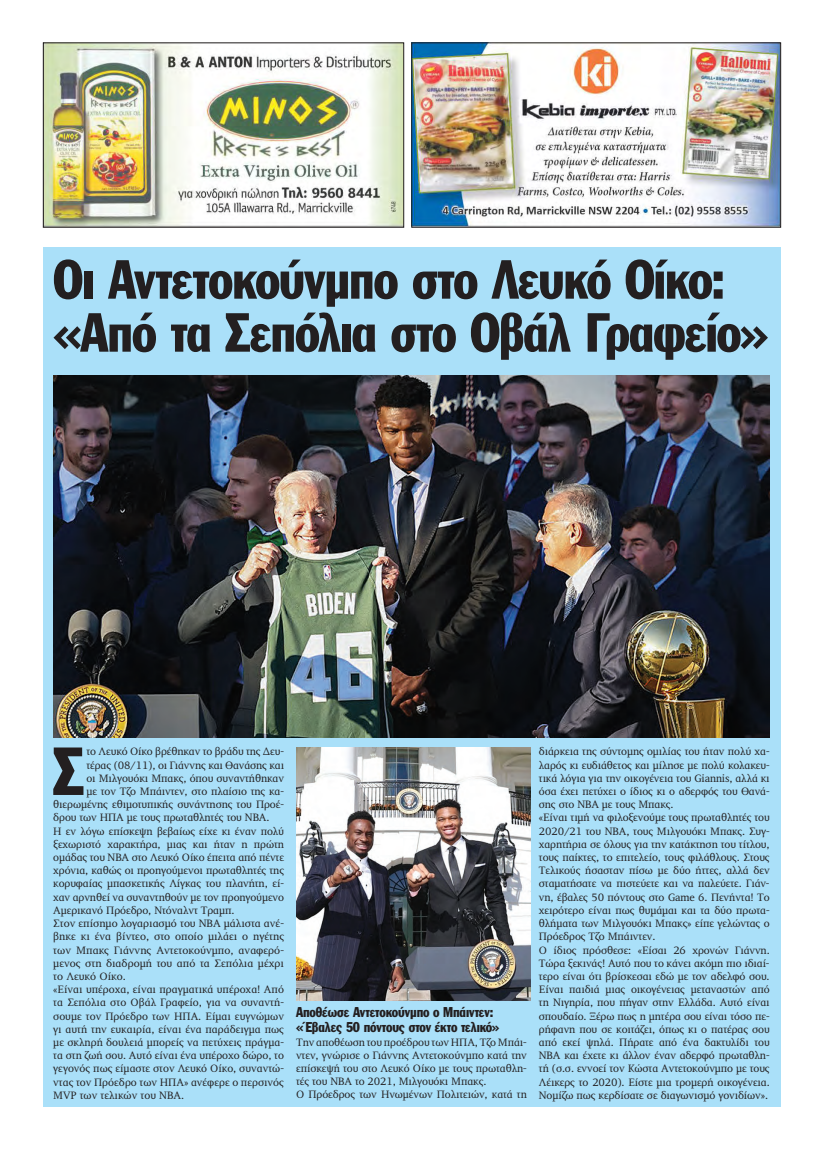
<style>
.page{position:relative;width:823px;height:1149px;background:#fff}
.page>*{position:absolute;margin:0;border:0;box-sizing:border-box;transform-origin:0 0}
.t1{font:66.6px "Franklin Gothic Greek Cond";color:#231f20}
.t2{font:54px/53px "Franklin Gothic Greek Cond";letter-spacing:-.02em;color:#231f20}
.t3{font:14px/15px "Franklin Gothic Greek Cond";letter-spacing:-.01em;color:#231f20}
.t4{font:11px/13.2px "PF Diplomat";letter-spacing:-.01em;color:#231f20}
</style>
<div class="page">
<img style="left:45px;top:45px;width:357px;height:180px">
<div style="left:43px;top:43px;width:361px;height:184px;border:1px solid #231f20"></div>
<img style="left:413px;top:45px;width:365px;height:180px">
<div style="left:43px;top:247px;width:737px;height:859px;background:#aae0f9"></div>
<img style="left:53px;top:375px;width:716px;height:362px">
<img style="left:296px;top:747px;width:234px;height:252px">
<h2 class="t2" style="left:53px;top:253px;width:715px">Οι Αντετοκούνμπο στο Λευκό Οίκο: «Από τα Σεπόλια στο Οβάλ Γραφείο»</h2>
<h1 class="t1" style="left:53px;top:733px;width:32px">Σ</h1>
<p class="t4" style="left:86px;top:745px;width:199px">το Λευκό Οίκο βρέθηκαν το βράδυ της Δευ-</p>
<p class="t4" style="left:86px;top:758px;width:199px">τέρας (08/11), οι Γιάννης και Θανάσης και</p>
<p class="t4" style="left:86px;top:771px;width:199px">οι Μιλγουόκι Μπακς, όπου συναντήθηκαν</p>
<p class="t4" style="left:86px;top:784px;width:199px">με τον Τζο Μπάιντεν, στο πλαίσιο της κα-</p>
<p class="t4" style="left:53px;top:798px;width:232px">θιερωμένης εθιμοτυπικής συνάντησης του Προέ-</p>
<p class="t4" style="left:53px;top:811px;width:217px">δρου των ΗΠΑ με τους πρωταθλητές του ΝΒΑ.</p>
<p class="t4" style="left:53px;top:824px;width:232px">Η εν λόγω επίσκεψη βεβαίως είχε κι έναν πολύ</p>
<p class="t4" style="left:53px;top:837px;width:232px">ξεχωριστό χαρακτήρα, μιας και ήταν η πρώτη</p>
<p class="t4" style="left:53px;top:850px;width:232px">ομάδας του ΝΒΑ στο Λευκό Οίκο έπειτα από πέντε</p>
<p class="t4" style="left:53px;top:864px;width:232px">χρόνια, καθώς οι προηγούμενοι πρωταθλητές της</p>
<p class="t4" style="left:53px;top:877px;width:232px">κορυφαίας μπασκετικής Λίγκας του πλανήτη, εί-</p>
<p class="t4" style="left:53px;top:890px;width:232px">χαν αρνηθεί να συναντηθούν με τον προηγούμενο</p>
<p class="t4" style="left:53px;top:903px;width:182px">Αμερικανό Πρόεδρο, Ντόναλντ Τραμπ.</p>
<p class="t4" style="left:53px;top:916px;width:232px">Στον επίσημο λογαριασμό του NBA μάλιστα ανέ-</p>
<p class="t4" style="left:53px;top:930px;width:232px">βηκε κι ένα βίντεο, στο οποίο μιλάει ο ηγέτης</p>
<p class="t4" style="left:53px;top:943px;width:232px">των Μπακς Γιάννης Αντετοκούνμπο, αναφερό-</p>
<p class="t4" style="left:53px;top:956px;width:232px">μενος στη διαδρομή του από τα Σεπόλια μέχρι</p>
<p class="t4" style="left:53px;top:969px;width:74px">το Λευκό Οίκο.</p>
<p class="t4" style="left:53px;top:982px;width:232px">«Είναι υπέροχα, είναι πραγματικά υπέροχα! Από</p>
<p class="t4" style="left:53px;top:996px;width:232px">τα Σεπόλια στο Οβάλ Γραφείο, για να συναντή-</p>
<p class="t4" style="left:53px;top:1009px;width:232px">σουμε τον Πρόεδρο των ΗΠΑ. Είμαι ευγνώμων</p>
<p class="t4" style="left:53px;top:1022px;width:232px">γι αυτή την ευκαιρία, είναι ένα παράδειγμα πως</p>
<p class="t4" style="left:53px;top:1035px;width:232px">με σκληρή δουλειά μπορείς να πετύχεις πράγμα-</p>
<p class="t4" style="left:53px;top:1048px;width:232px">τα στη ζωή σου. Αυτό είναι ένα υπέροχο δώρο, το</p>
<p class="t4" style="left:53px;top:1062px;width:232px">γεγονός πως είμαστε στον Λευκό Οίκο, συναντώ-</p>
<p class="t4" style="left:53px;top:1075px;width:232px">ντας τον Πρόεδρο των ΗΠΑ» ανέφερε ο περσινός</p>
<p class="t4" style="left:53px;top:1088px;width:132px">MVP των τελικών του NBA.</p>
<p class="t3" style="left:296px;top:1004px;width:205px">Αποθέωσε Αντετοκούνμπο ο Μπάιντεν: «Έβαλες 50 πόντους στον έκτο τελικό»</p>
<p class="t4" style="left:296px;top:1035px;width:232px">Την αποθέωση του προέδρου των ΗΠΑ, Τζο Μπάι&shy;ντεν, γνώρισε ο Γιάννης Αντετοκούνμπο κατά την επίσκεψή του στο Λευκό Οίκο με τους πρωταθλη&shy;τές του NBA το 2021, Μιλγουόκι Μπακς.<br>Ο Πρόεδρος των Ηνωμένων Πολιτειών, κατά τη</p>
<p class="t4" style="left:538px;top:745px;width:232px">διάρκεια της σύντομης ομιλίας του ήταν πολύ χα&shy;λαρός κι ευδιάθετος και μίλησε με πολύ κολακευ&shy;τικά λόγια για την οικογένεια του Giannis, αλλά κι όσα έχει πετύχει ο ίδιος κι ο αδερφός του Θανά&shy;σης στο NBA με τους Μπακς.<br>«Είναι τιμή να φιλοξενούμε τους πρωταθλητές του 2020/21 του ΝΒΑ, τους Μιλγουόκι Μπακς. Συγ&shy;χαρητήρια σε όλους για την κατάκτηση του τίτλου, τους παίκτες, το επιτελείο, τους φιλάθλους. Στους Τελικούς ήσασταν πίσω με δύο ήττες, αλλά δεν σταματήσατε να πιστεύετε και να παλεύετε. Γιάν&shy;νη, έβαλες 50 πόντους στο Game 6. Πενήντα! Το χειρότερο είναι πως θυμάμαι και τα δύο πρωτα&shy;θλήματα των Μιλγουόκι Μπακς» είπε γελώντας ο Πρόεδρος Τζο Μπάιντεν.<br>Ο ίδιος πρόσθεσε: «Είσαι 26 χρονών Γιάννη.<br>Τώρα ξεκινάς! Αυτό που το κάνει ακόμη πιο ιδιαί&shy;τερο είναι ότι βρίσκεσαι εδώ με τον αδελφό σου.<br>Είναι παιδιά μιας οικογένειας μεταναστών από τη Νιγηρία, που πήγαν στην Ελλάδα. Αυτό είναι σπουδαίο. Ξέρω πως η μητέρα σου είναι τόσο πε&shy;ρήφανη που σε κοιτάζει, όπως κι ο πατέρας σου από εκεί ψηλά. Πήρατε από ένα δακτυλίδι του NBA και έχετε κι άλλον έναν αδερφό πρωταθλη&shy;τή (σ.σ. εννοεί τον Κώστα Αντετοκούνμπο με τους Λέικερς το 2020). Είστε μια τρομερή οικογένεια.<br>Νομίζω πως κερδίσατε σε διαγωνισμό γονιδίων».</p>
</div>
